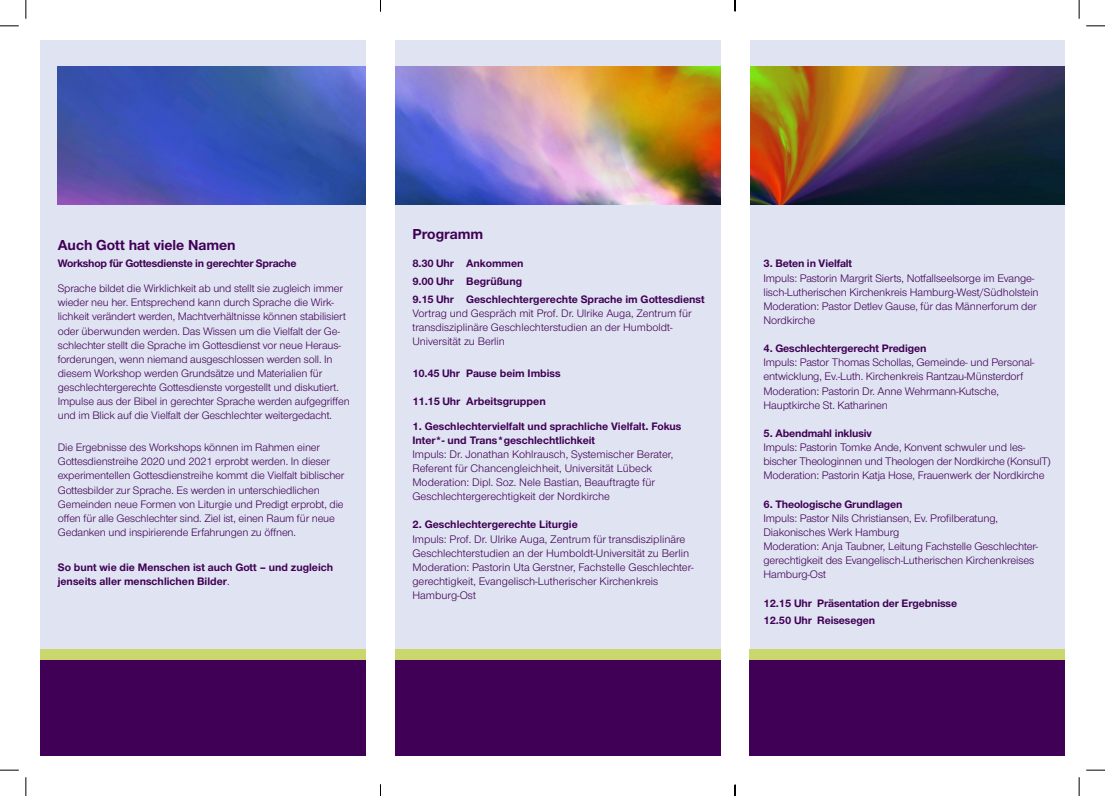
<style>
.page{position:relative;width:1105px;height:796px;background:#fff}
.page>*{position:absolute;margin:0;border:0;box-sizing:border-box;transform-origin:0 0}
.t1{font:700 15px "Nordelbica";color:#400055}
.t2{font:11.38px/14.1px "Nordelbica";letter-spacing:-.01em;color:#400055}
.t3{font:700 11.38px "Nordelbica";color:#400055}
.t4{font:11.25px/14.1px "Nordelbica";letter-spacing:-.01em;color:#400055}
.t5{font:700 11.25px/17.6px "Nordelbica";color:#400055}
.t6{font:700 11.25px "Nordelbica";letter-spacing:-.02em;color:#400055}
.s1{font-weight:400}
.s2{font-size:11.25px}
</style>
<div class="page">
<div style="left:394px;top:40px;width:326px;height:623px;background:#e0e4f2"></div>
<div style="left:749px;top:40px;width:315px;height:618px;background:#e0e4f2"></div>
<div style="left:40px;top:40px;width:326px;height:623px;background:#e0e4f2"></div>
<div style="left:394px;top:659px;width:326px;height:97px;background:#400055"></div>
<div style="left:394px;top:649px;width:326px;height:10px;background:#c9d76d"></div>
<div style="left:40px;top:659px;width:326px;height:97px;background:#400055"></div>
<div style="left:40px;top:649px;width:326px;height:10px;background:#c9d76d"></div>
<img style="left:58px;top:67px;width:1006px;height:138px">
<div style="left:720px;top:19px;width:29px;height:758px;background:#fff"></div>
<div style="left:749px;top:659px;width:315px;height:97px;background:#400055"></div>
<div style="left:749px;top:649px;width:315px;height:10px;background:#c9d76d"></div>
<div style="left:366px;top:19px;width:28px;height:758px;background:#fff"></div>
<svg style="left:0;top:25px;width:19px;height:2px"></svg>
<svg style="left:1086px;top:25px;width:18px;height:2px"></svg>
<svg style="left:0;top:769px;width:19px;height:2px"></svg>
<svg style="left:1086px;top:769px;width:18px;height:2px"></svg>
<svg style="left:25px;top:0;width:2px;height:19px"></svg>
<svg style="left:25px;top:777px;width:2px;height:19px"></svg>
<svg style="left:1078px;top:0;width:1px;height:19px"></svg>
<svg style="left:1078px;top:777px;width:1px;height:19px"></svg>
<h1 class="t1" style="left:58px;top:236px;width:179px">Auch Gott hat viele Namen</h1>
<p class="t6" style="left:58px;top:257px;width:240px">Workshop für Gottesdienste in gerechter Sprache</p>
<p class="t4" style="left:58px;top:281px;width:293px">Sprache bildet die Wirklichkeit ab und stellt sie zugleich immer wieder neu her. Entsprechend kann durch Sprache die Wirk&shy;lichkeit verändert werden, Machtverhältnisse können stabilisiert oder überwunden werden. Das Wissen um die Vielfalt der Ge&shy;schlechter stellt die Sprache im Gottesdienst vor neue Heraus&shy;forderungen, wenn niemand ausgeschlossen werden soll. In diesem Workshop werden Grundsätze und Materialien für geschlechtergerechte Gottesdienste vorgestellt und diskutiert.<br>Impulse aus der Bibel in gerechter Sprache werden aufgegriffen und im Blick auf die Vielfalt der Geschlechter weitergedacht.</p>
<p class="t4" style="left:58px;top:440px;width:288px">Die Ergebnisse des Workshops können im Rahmen einer Gottesdienstreihe 2020 und 2021 erprobt werden. In dieser experimentellen Gottesdienstreihe kommt die Vielfalt biblischer Gottesbilder zur Sprache. Es werden in unterschiedlichen Gemeinden neue Formen von Liturgie und Predigt erprobt, die offen für alle Geschlechter sind. Ziel ist, einen Raum für neue Gedanken und inspirierende Erfahrungen zu öffnen.</p>
<p class="t5" style="left:58px;top:560px;width:277px;line-height:14.1px">So bunt wie die Menschen ist auch Gott – und zugleich jenseits aller menschlichen Bilder<span class="s1">.</span></p>
<h1 class="t1" style="left:412px;top:225px;width:72px">Programm</h1>
<p class="t5" style="left:412px;top:255px;width:294px">8.30 Uhr Ankommen<br>9.00 Uhr Begrüßung<br>9.15 Uhr Geschlechtergerechte Sprache im Gottesdienst</p>
<p class="t4" style="left:412px;top:306px;width:280px">Vortrag und Gespräch mit Prof. Dr. Ulrike Auga, Zentrum für transdisziplinäre Geschlechterstudien an der Humboldt-<br>Universität zu Berlin</p>
<p class="t5" style="left:412px;top:364px;width:150px">10.45 Uhr Pause beim Imbiss</p>
<p class="t3" style="left:412px;top:394px;width:135px">11.15 <span class="s2">Uhr</span> Arbeitsgruppen</p>
<p class="t5" style="left:412px;top:419px;width:270px;line-height:14.1px">1. Geschlechtervielfalt und sprachliche Vielfalt. Fokus<br>Inter*- und Trans*geschlechtlichkeit</p>
<p class="t2" style="left:412px;top:447px;width:262px">Impuls: Dr. Jonathan Kohlrausch, Systemischer Berater, Referent für Chancengleichheit, Universität Lübeck Moderation: Dipl. Soz. Nele Bastian, Beauftragte für Geschlechtergerechtigkeit der Nordkirche</p>
<p class="t5" style="left:412px;top:516px;width:167px">2. Geschlechtergerechte Liturgie</p>
<p class="t2" style="left:412px;top:532px;width:282px">Impuls: Prof. Dr. Ulrike Auga, Zentrum für transdisziplinäre Geschlechterstudien an der Humboldt-Universität zu Berlin Moderation: Pastorin Uta Gerstner, Fachstelle Geschlechter&shy;gerechtigkeit, Evangelisch-Lutherischer Kirchenkreis Hamburg-Ost</p>
<p class="t5" style="left:763px;top:255px;width:90px">3. Beten in Vielfalt</p>
<p class="t2" style="left:763px;top:271px;width:276px">Impuls: Pastorin Margrit Sierts, Notfallseelsorge im Evange&shy;lisch-Lutherischen Kirchenkreis Hamburg-West/Südholstein Moderation: Pastor Detlev Gause, für das Männerforum der Nordkirche</p>
<p class="t5" style="left:763px;top:339px;width:164px">4. Geschlechtergerecht Predigen</p>
<p class="t2" style="left:763px;top:355px;width:272px">Impuls: Pastor Thomas Schollas, Gemeinde- und Personal&shy;entwicklung, Ev.-Luth. Kirchenkreis Rantzau-Münsterdorf Moderation: Pastorin Dr. Anne Wehrmann-Kutsche, Hauptkirche St. Katharinen</p>
<p class="t5" style="left:763px;top:424px;width:110px">5. Abendmahl inklusiv</p>
<p class="t2" style="left:763px;top:440px;width:288px">Impuls: Pastorin Tomke Ande, Konvent schwuler und les&shy;bischer Theologinnen und Theologen der Nordkirche (KonsulT)<br>Moderation: Pastorin Katja Hose, Frauenwerk der Nordkirche</p>
<p class="t5" style="left:763px;top:495px;width:140px">6. Theologische Grundlagen</p>
<p class="t2" style="left:763px;top:511px;width:276px">Impuls: Pastor Nils Christiansen, Ev. Profilberatung, Diakonisches Werk Hamburg<br>Moderation: Anja Taubner, Leitung Fachstelle Geschlechter&shy;gerechtigkeit des Evangelisch-Lutherischen Kirchenkreises Hamburg-Ost</p>
<p class="t5" style="left:763px;top:594px;width:195px">12.15 Uhr Präsentation der Ergebnisse<br>12.50 Uhr Reisesegen</p>
</div>
